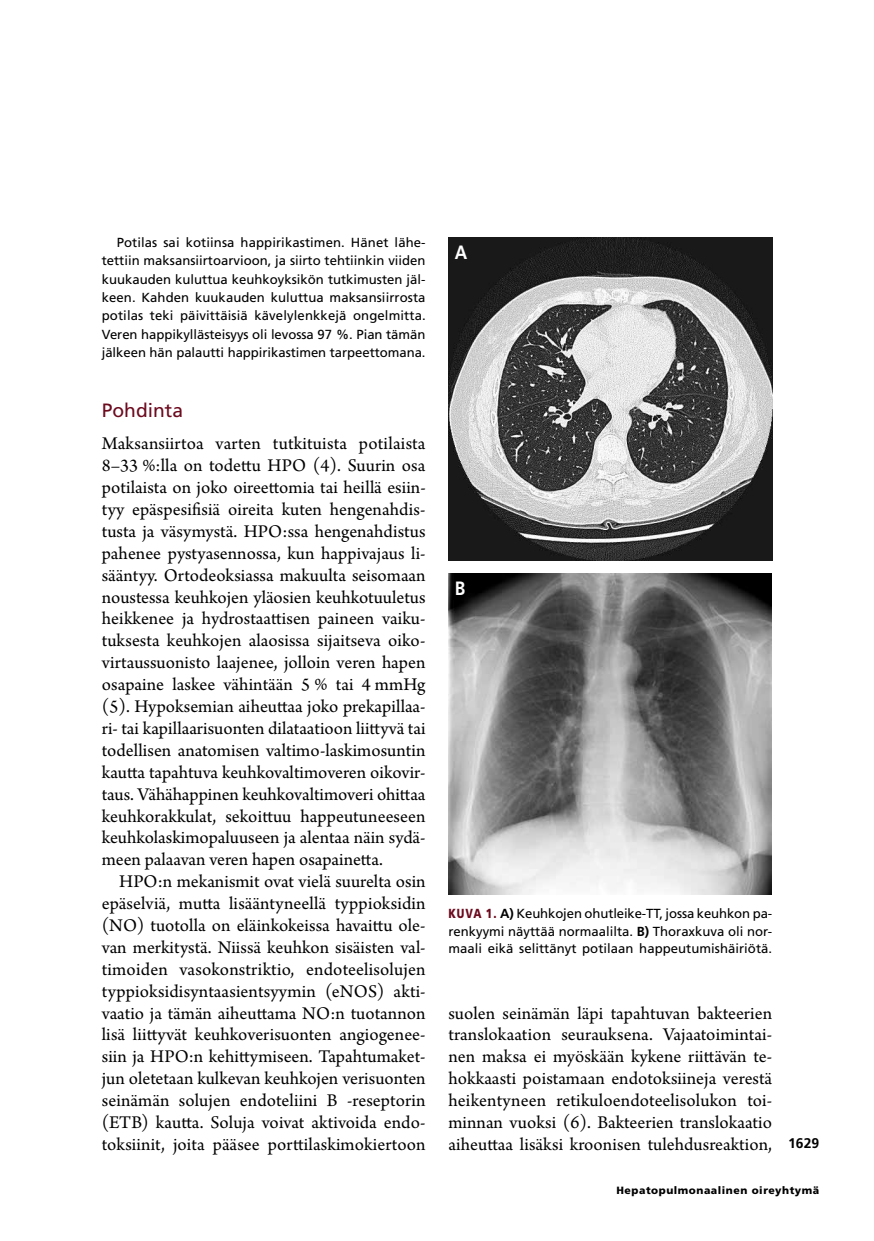
<style>
.page{position:relative;width:874px;height:1241px;background:#fff}
.page>*{position:absolute;margin:0;border:0;box-sizing:border-box;transform-origin:0 0}
.t1{font:19.25px "Frutiger LT Std";color:#6c0a1e}
.t2{font:700 19.25px "Frutiger LT Std";color:#fff;scale:.9 1}
.t3{font:18.9px/21.9px "Arno Pro";color:#000;text-align:justify}
.t4{font:700 14px "Frutiger LT Std";color:#000}
.t5{font:13.12px/18.4px "Frutiger LT Std";color:#000;text-align:justify}
.t6{font:900 10.5px "Frutiger LT Std";letter-spacing:.05em;color:#000}
.s1{font-weight:900;color:#6c0a1e}
.s2{font-weight:700}
</style>
<div class="page">
<img style="left:448px;top:237px;width:323px;height:323px">
<img style="left:448px;top:573px;width:323px;height:321px">
<p class="t5" style="left:102px;top:233px;width:325px;text-indent:15px">Potilas sai kotiinsa happirikastimen. Hänet lähe&shy;tettiin maksansiirtoarvioon, ja siirto tehtiinkin viiden kuukauden kuluttua keuhkoyksikön tutkimusten jäl&shy;keen. Kahden kuukauden kuluttua maksansiirrosta potilas teki päivittäisiä kävelylenkkejä ongelmitta.<br>Veren happikyllästeisyys oli levossa 97 %. Pian tämän jälkeen hän palautti happirikastimen tarpeettomana.</p>
<p class="t1" style="left:102px;top:398px;width:83px">Pohdinta</p>
<p class="t3" style="left:102px;top:433px;width:325px">Maksansiirtoa varten tutkituista potilaista 8–33 %:lla on todettu HPO (4). Suurin osa potilaista on joko oireettomia tai heillä esiin&shy;tyy epäspesifisiä oireita kuten hengenahdis&shy;tusta ja väsymystä. HPO:ssa hengenahdistus pahenee pystyasennossa, kun happivajaus li&shy;sääntyy. Ortodeoksiassa makuulta seisomaan noustessa keuhkojen yläosien keuhkotuuletus heikkenee ja hydrostaattisen paineen vaiku&shy;tuksesta keuhkojen alaosissa sijaitseva oiko&shy;virtaussuonisto laajenee, jolloin veren hapen osapaine laskee vähintään 5 % tai 4 mmHg (5). Hypoksemian aiheuttaa joko prekapillaa&shy;ri- tai kapillaarisuonten dilataatioon liittyvä tai todellisen anatomisen valtimo-laskimosuntin kautta tapahtuva keuhkovaltimoveren oikovir&shy;taus. Vähähappinen keuhkovaltimoveri ohittaa keuhkorakkulat, sekoittuu happeutuneeseen keuhkolaskimopaluuseen ja alentaa näin sydä&shy;meen palaavan veren hapen osapainetta.</p>
<p class="t3" style="left:102px;top:871px;width:325px;text-indent:17px">HPO:n mekanismit ovat vielä suurelta osin epäselviä, mutta lisääntyneellä typpioksidin (NO) tuotolla on eläinkokeissa havaittu ole&shy;van merkitystä. Niissä keuhkon sisäisten val&shy;timoiden vasokonstriktio, endoteelisolujen typpioksidisyntaasientsyymin (eNOS) akti&shy;vaatio ja tämän aiheuttama NO:n tuotannon lisä liittyvät keuhkoverisuonten angiogenee&shy;siin ja HPO:n kehittymiseen. Tapahtumaket&shy;jun oletetaan kulkevan keuhkojen verisuonten seinämän solujen endoteliini B -reseptorin (ETB) kautta. Soluja voivat aktivoida endo&shy;toksiinit, joita pääsee porttilaskimokiertoon</p>
<p class="t2" style="left:454px;top:241px;width:15px">A</p>
<p class="t2" style="left:454px;top:577px;width:13px">B</p>
<p class="t5" style="left:448px;top:904px;width:325px;line-height:17.5px"><span class="s1">KUVA 1.</span> <span class="s2">A)</span> Keuhkojen ohutleike-TT, jossa keuhkon pa&shy;renkyymi näyttää normaalilta. <span class="s2">B)</span> Thoraxkuva oli nor&shy;maali eikä selittänyt potilaan happeutumishäiriötä.</p>
<p class="t3" style="left:448px;top:1002px;width:325px">suolen seinämän läpi tapahtuvan bakteerien translokaation seurauksena. Vajaatoimintai&shy;nen maksa ei myöskään kykene riittävän te&shy;hokkaasti poistamaan endotoksiineja verestä heikentyneen retikuloendoteelisolukon toi&shy;minnan vuoksi (6). Bakteerien translokaatio aiheuttaa lisäksi kroonisen tulehdusreaktion,</p>
<p class="t4" style="left:787px;top:1134px;width:33px">1629</p>
<p class="t6" style="left:616px;top:1183px;width:204px">Hepatopulmonaalinen oireyhtymä</p>
</div>
